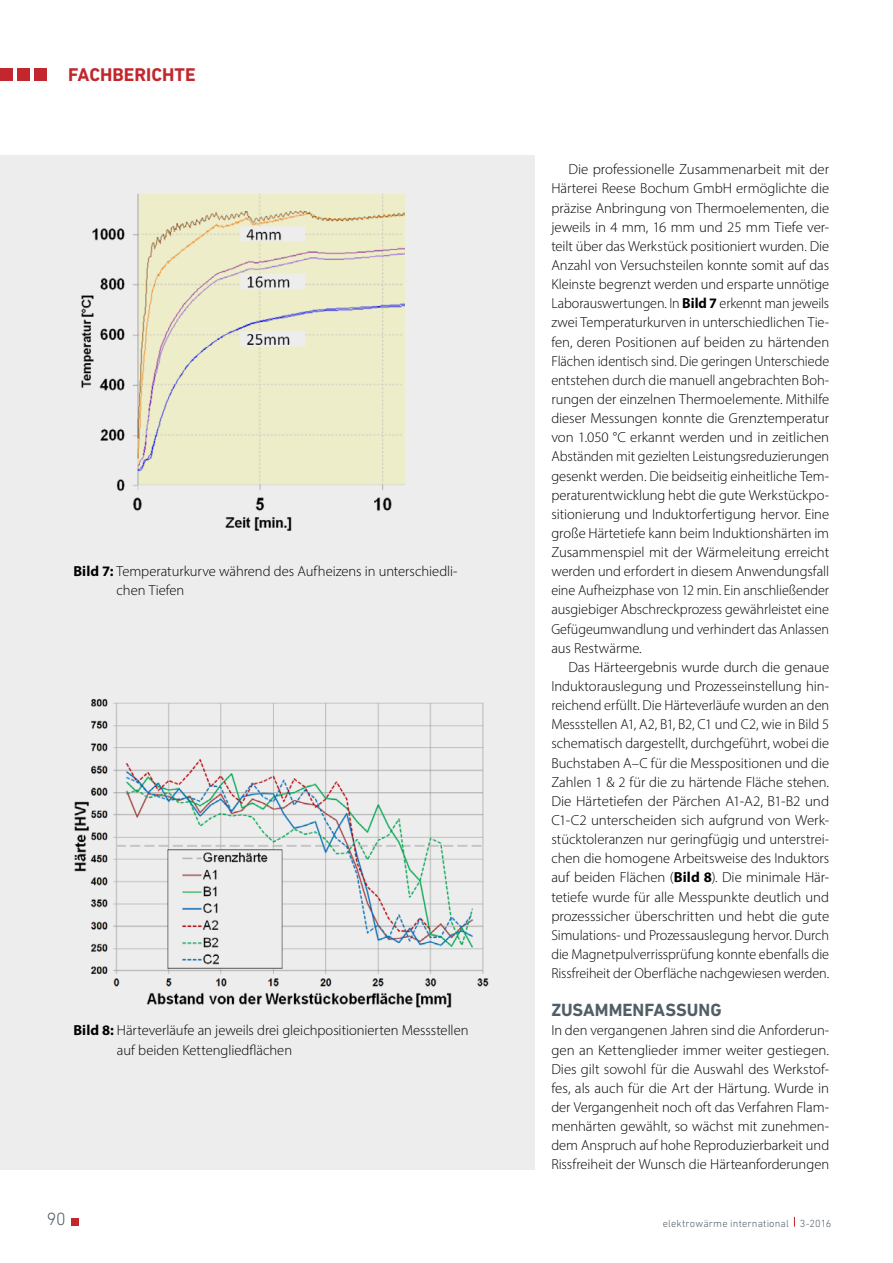
<style>
.page{position:relative;width:893px;height:1263px;background:#fff}
.page>*{position:absolute;margin:0;border:0;box-sizing:border-box;transform-origin:0 0}
.t1{font:700 18.75px "DIN Next LT Pro";color:#c1272d}
.T_Subline_1_Versal{font:700 18px "DIN Next LT Pro";color:#525e66}
.t2{font:300 18px "DIN Next LT Pro";color:#525e66}
.T_Fliesstext_Einzug{font:300 14.55px/19.2px "Myriad Pro";letter-spacing:-.005em;color:#000;text-align:justify}
.T_Fliesstext{font:300 14.55px/19.2px "Myriad Pro";letter-spacing:-.005em;color:#000;text-align:justify}
.T_Bildunterschrift{font:300 14.55px/19.2px "Myriad Pro";letter-spacing:-.005em;color:#000}
.t3{font:300 10.5px "DIN Next LT Pro";letter-spacing:.015em;color:#525e66}
.s1{font-weight:700}
</style>
<div class="page">
<div style="left:0;top:68px;width:13px;height:13px;background:#c1272d"></div>
<div style="left:17px;top:68px;width:13px;height:13px;background:#c1272d"></div>
<div style="left:34px;top:68px;width:13px;height:13px;background:#c1272d"></div>
<div style="left:72px;top:1218px;width:7px;height:7px;background:#c1272d"></div>
<div style="left:0;top:155px;width:534px;height:1014px;background:#ededee"></div>
<img style="left:81px;top:193px;width:324px;height:338px">
<img style="left:74px;top:699px;width:415px;height:309px">
<p class="t1" style="left:68px;top:64px;width:129px">FACHBERICHTE</p>
<p class="T_Bildunterschrift" style="left:116px;top:562px;width:343px;text-indent:-43px"><span class="s1">Bild 7:</span> Temperaturkurve während des Aufheizens in unterschiedli&shy;chen Tiefen</p>
<p class="T_Bildunterschrift" style="left:117px;top:1021px;width:353px;text-indent:-44px"><span class="s1">Bild 8:</span> Härteverläufe an jeweils drei gleichpositionierten Messstellen auf beiden Kettengliedflächen</p>
<p class="T_Fliesstext_Einzug" style="left:551px;top:160px;width:279px;text-indent:17px">Die professionelle Zusammenarbeit mit der Härterei Reese Bochum GmbH ermöglichte die präzise Anbringung von Thermoelementen, die jeweils in 4 mm, 16 mm und 25 mm Tiefe ver&shy;teilt über das Werkstück positioniert wurden. Die Anzahl von Versuchsteilen konnte somit auf das Kleinste begrenzt werden und ersparte unnötige Laborauswertungen. In <span class="s1">Bild 7</span> erkennt man jeweils zwei Temperaturkurven in unterschiedlichen Tie&shy;fen, deren Positionen auf beiden zu härtenden Flächen identisch sind. Die geringen Unterschiede entstehen durch die manuell angebrachten Boh&shy;rungen der einzelnen Thermoelemente. Mithilfe dieser Messungen konnte die Grenztemperatur von 1.050 °C erkannt werden und in zeitlichen Abständen mit gezielten Leistungsreduzierungen gesenkt werden. Die beidseitig einheitliche Tem&shy;peraturentwicklung hebt die gute Werkstückpo&shy;sitionierung und Induktorfertigung hervor. Eine große Härtetiefe kann beim Induktionshärten im Zusammenspiel mit der Wärmeleitung erreicht werden und erfordert in diesem Anwendungsfall eine Aufheizphase von 12 min. Ein anschließender ausgiebiger Abschreckprozess gewährleistet eine Gefügeumwandlung und verhindert das Anlassen aus Restwärme.</p>
<p class="T_Fliesstext_Einzug" style="left:551px;top:657px;width:279px;text-indent:17px">Das Härteergebnis wurde durch die genaue Induktorauslegung und Prozesseinstellung hin&shy;reichend erfüllt. Die Härteverläufe wurden an den Messstellen A1, A2, B1, B2, C1 und C2, wie in Bild 5 schematisch dargestellt, durchgeführt, wobei die Buchstaben A–C für die Messpositionen und die Zahlen 1 &amp; 2 für die zu härtende Fläche stehen.<br>Die Härtetiefen der Pärchen A1-A2, B1-B2 und C1-C2 unterscheiden sich aufgrund von Werk&shy;stücktoleranzen nur geringfügig und unterstrei&shy;chen die homogene Arbeitsweise des Induktors auf beiden Flächen (<span class="s1">Bild 8</span>). Die minimale Här&shy;tetiefe wurde für alle Messpunkte deutlich und prozesssicher überschritten und hebt die gute Simulations- und Prozessauslegung hervor. Durch die Magnetpulverrissprüfung konnte ebenfalls die Rissfreiheit der Oberfläche nachgewiesen werden.</p>
<p class="T_Subline_1_Versal" style="left:551px;top:1000px;width:172px">ZUSAMMENFASSUNG</p>
<p class="T_Fliesstext" style="left:551px;top:1021px;width:279px">In den vergangenen Jahren sind die Anforderun&shy;gen an Kettenglieder immer weiter gestiegen.<br>Dies gilt sowohl für die Auswahl des Werkstof&shy;fes, als auch für die Art der Härtung. Wurde in der Vergangenheit noch oft das Verfahren Flam&shy;menhärten gewählt, so wächst mit zunehmen&shy;dem Anspruch auf hohe Reproduzierbarkeit und Rissfreiheit der Wunsch die Härteanforderungen</p>
<p class="t2" style="left:47px;top:1209px;width:21px">90</p>
<p class="t3" style="left:663px;top:1217px;width:170px">elektrowärme international 3-2016</p>
</div>
